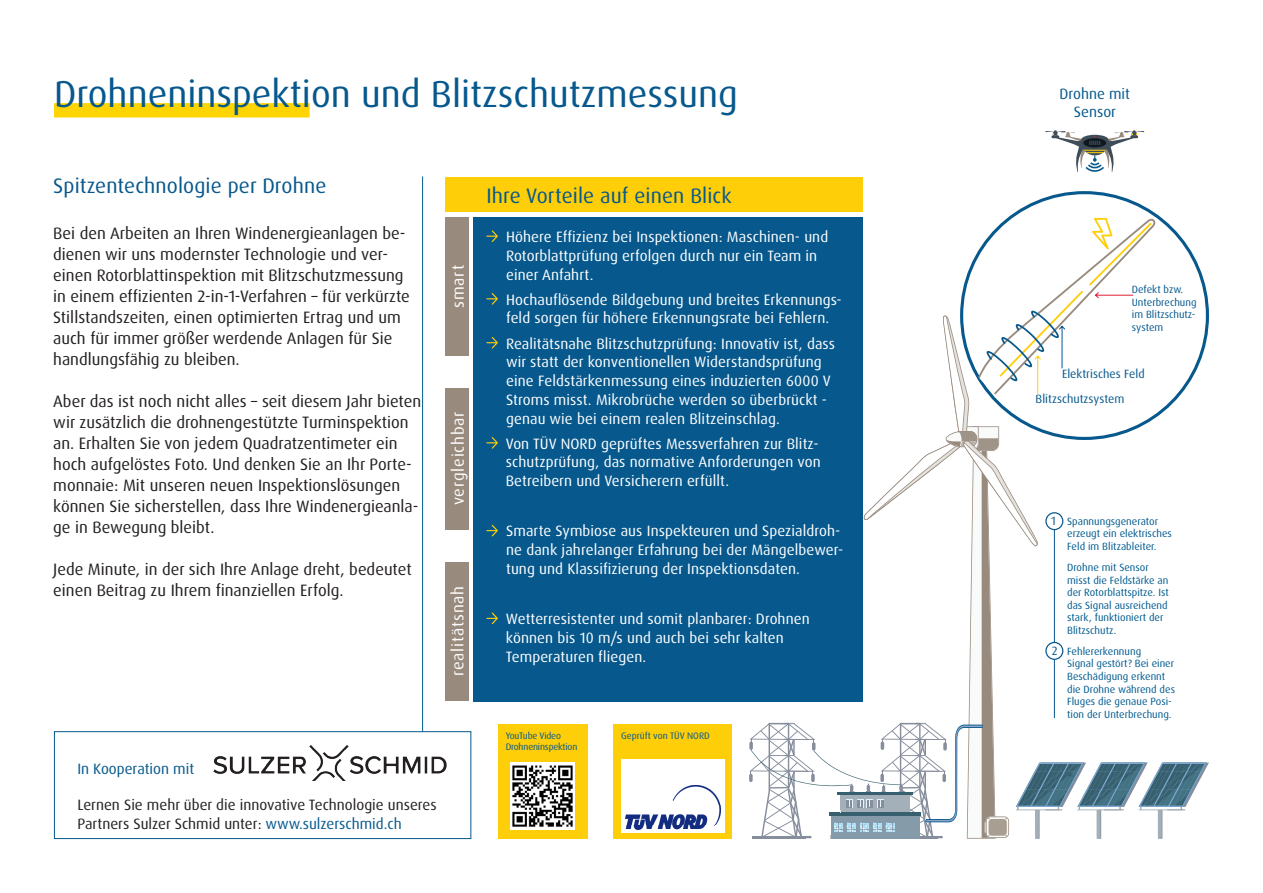
<style>
.page{position:relative;width:1263px;height:893px;background:#fff}
.page>*{position:absolute;margin:0;border:0;box-sizing:border-box;transform-origin:0 0}
.t1{font:37.5px "Dax Pro";color:#06588d}
.t2{font:21px "Dax Pro";letter-spacing:.005em;color:#06588d}
.t3{font:16.5px/21px "Dax Pro";color:#231f20}
.t4{font:16.5px "Dax Pro";letter-spacing:.05em;color:#fff}
.t5{font:15px/18.8px "Dax Pro";letter-spacing:.005em;color:#fff}
.t6{font:15px/18.8px "Dax Pro";color:#231f20}
.t7{font:15px/18px "Dax Pro";color:#06588d;text-align:center}
.t8{font:12px "Dax Pro";color:#06588d}
.t9{font:10.5px/12.6px "Dax Pro";color:#005b8f}
.t10{font:10.5px/12.6px "Dax Pro";color:#06588d}
.t11{font:9.45px "Dax Pro";letter-spacing:-.02em;color:#06588d}
.t12{font:9.45px "Dax Pro";color:#06588d}
.s1{color:#06588d}
</style>
<div class="page">
<div style="left:54px;top:103px;width:256px;height:15px;background:#fed503"></div>
<hr style="left:422px;top:176px;width:1px;height:663px;background:#005b8f">
<div style="left:445px;top:178px;width:418px;height:34px;background:#fece08"></div>
<div style="left:474px;top:217px;width:389px;height:485px;background:#06588d"></div>
<svg style="left:486px;top:230px;width:12px;height:12px"></svg>
<svg style="left:486px;top:293px;width:12px;height:12px"></svg>
<svg style="left:486px;top:337px;width:12px;height:12px"></svg>
<svg style="left:486px;top:437px;width:12px;height:12px"></svg>
<svg style="left:486px;top:525px;width:12px;height:11px"></svg>
<svg style="left:486px;top:612px;width:12px;height:12px"></svg>
<div style="left:445px;top:562px;width:24px;height:138px;background:#988b7e"></div>
<div style="left:445px;top:388px;width:24px;height:141px;background:#988b7e"></div>
<div style="left:445px;top:217px;width:24px;height:139px;background:#988b7e"></div>
<div style="left:54px;top:731px;width:417px;height:108px;background:#fff;border:1px solid #06588d"></div>
<img style="left:213px;top:745px;width:233px;height:36px">
<div style="left:498px;top:725px;width:89px;height:114px;background:#fece08"></div>
<img style="left:510px;top:763px;width:65px;height:66px">
<div style="left:614px;top:725px;width:118px;height:114px;background:#fece08"></div>
<div style="left:621px;top:759px;width:104px;height:74px;background:#fff"></div>
<img style="left:625px;top:785px;width:95px;height:44px">
<svg style="left:1045px;top:130px;width:99px;height:42px"></svg>
<svg style="left:749px;top:218px;width:460px;height:621px"></svg>
<p class="t1" style="left:54px;top:70px;width:685px">Drohneninspektion und Blitzschutzmessung</p>
<p class="t2" style="left:53px;top:172px;width:275px">Spitzentechnologie per Drohne</p>
<p class="t3" style="left:53px;top:223px;width:358px">Bei den Arbeiten an Ihren Windenergieanlagen be&shy;dienen wir uns modernster Technologie und ver&shy;einen Rotorblattinspektion mit Blitzschutzmessung in einem effizienten 2-in-1-Verfahren – für verkürzte Stillstandszeiten, einen optimierten Ertrag und um auch für immer größer werdende Anlagen für Sie handlungsfähig zu bleiben.</p>
<p class="t3" style="left:53px;top:391px;width:369px">Aber das ist noch nicht alles – seit diesem Jahr bieten wir zusätzlich die drohnengestützte Turminspektion an. Erhalten Sie von jedem Quadratzentimeter ein hoch aufgelöstes Foto. Und denken Sie an Ihr Porte&shy;monnaie: Mit unseren neuen Inspektionslösungen können Sie sicherstellen, dass Ihre Windenergieanla&shy;ge in Bewegung bleibt.</p>
<p class="t3" style="left:53px;top:559px;width:360px">Jede Minute, in der sich Ihre Anlage dreht, bedeutet einen Beitrag zu Ihrem finanziellen Erfolg.</p>
<p class="t4" style="left:447px;top:308px;width:44px;rotate:-90deg">smart</p>
<p class="t4" style="left:447px;top:505px;width:95px;rotate:-90deg">vergleichbar</p>
<p class="t4" style="left:447px;top:676px;width:92px;rotate:-90deg">realitätsnah</p>
<p class="t2" style="left:486px;top:182px;width:247px">Ihre Vorteile auf einen Blick</p>
<p class="t5" style="left:506px;top:227px;width:324px">Höhere Effizienz bei Inspektionen: Maschinen- und<br>Rotorblattprüfung erfolgen durch nur ein Team in einer Anfahrt.</p>
<p class="t5" style="left:506px;top:290px;width:337px">Hochauflösende Bildgebung und breites Erkennungs&shy;feld sorgen für höhere Erkennungsrate bei Fehlern.</p>
<p class="t5" style="left:506px;top:334px;width:330px">Realitätsnahe Blitzschutzprüfung: Innovativ ist, dass wir statt der konventionellen Widerstandsprüfung eine Feldstärkenmessung eines induzierten 6000 V Stroms misst. Mikrobrüche werden so überbrückt - genau wie bei einem realen Blitzeinschlag.</p>
<p class="t5" style="left:506px;top:434px;width:316px">Von TÜV NORD geprüftes Messverfahren zur Blitz&shy;schutzprüfung, das normative Anforderungen von<br>Betreibern und Versicherern erfüllt.</p>
<p class="t5" style="left:506px;top:522px;width:339px">Smarte Symbiose aus Inspekteuren und Spezialdroh&shy;ne dank jahrelanger Erfahrung bei der Mängelbewer&shy;tung und Klassifizierung der Inspektionsdaten.</p>
<p class="t5" style="left:506px;top:610px;width:305px">Wetterresistenter und somit planbarer: Drohnen können bis 10 m/s und auch bei sehr kalten<br>Temperaturen fliegen.</p>
<p class="t7" style="left:77px;top:759px;width:118px">In Kooperation mit</p>
<p class="t6" style="left:77px;top:795px;width:361px">Lernen Sie mehr über die innovative Technologie unseres<br>Partners Sulzer Schmid unter: <span class="s1">www.sulzerschmid.ch</span></p>
<p class="t11" style="left:506px;top:730px;width:57px">YouTube Video</p>
<p class="t11" style="left:506px;top:741px;width:73px">Drohneninspektion</p>
<p class="t12" style="left:621px;top:729px;width:90px">Geprüft von TÜV NORD</p>
<p class="t7" style="left:1059px;top:85px;width:72px">Drohne mit<br>Sensor</p>
<p class="t10" style="left:1132px;top:283px;width:66px">Defekt bzw.<br>Unterbrechung im Blitzschutz&shy;system</p>
<p class="t8" style="left:1062px;top:366px;width:84px">Elektrisches Feld</p>
<p class="t8" style="left:1035px;top:391px;width:90px">Blitzschutzsystem</p>
<p class="t8" style="left:1051px;top:513px;width:6px">1</p>
<p class="t8" style="left:1052px;top:643px;width:7px">2</p>
<p class="t9" style="left:1067px;top:515px;width:92px">Spannungsgenerator</p>
<p class="t9" style="left:1067px;top:527px;width:106px">erzeugt ein elektrisches<br>Feld im Blitzableiter.</p>
<p class="t9" style="left:1067px;top:561px;width:103px">Drohne mit Sensor misst die Feldstärke an der Rotorblattspitze. Ist das Signal ausreichend stark, funktioniert der<br>Blitzschutz.</p>
<p class="t9" style="left:1067px;top:645px;width:109px">Fehlererkennung<br>Signal gestört? Bei einer<br>Beschädigung erkennt die Drohne während des<br>Fluges die genaue Posi&shy;tion der Unterbrechung.</p>
</div>
